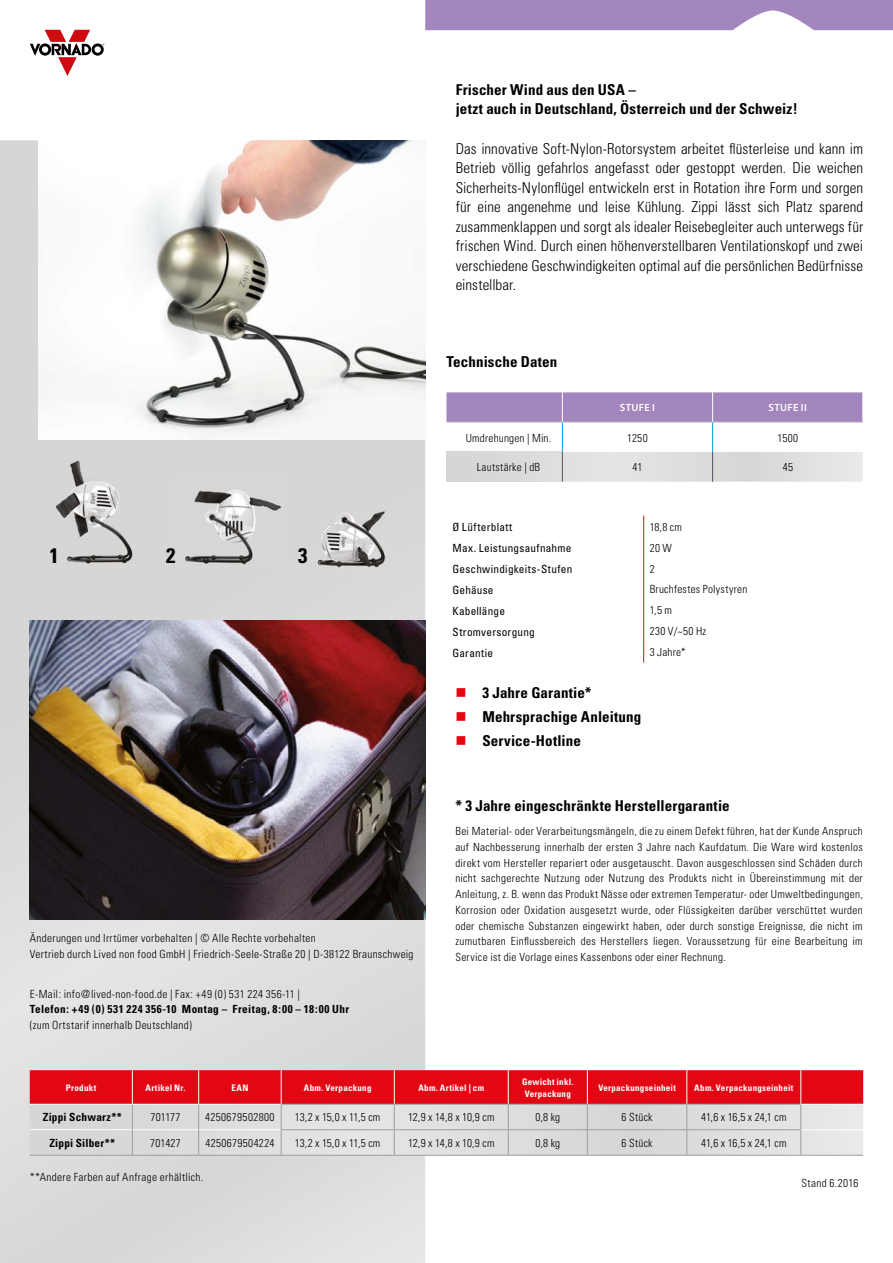
<style>
.page{position:relative;width:893px;height:1263px;background:#fff}
.page>*{position:absolute;margin:0;border:0;box-sizing:border-box;transform-origin:0 0}
.t1{font:700 condensed 21px "Univers";color:#010101}
.t2{font:300 condensed 15px/19.5px "Univers";letter-spacing:.005em;color:#010101;text-align:justify}
.t3{font:700 condensed 15px/19.5px "Univers";letter-spacing:.01em;color:#010101}
.t4{font:300 condensed 11.25px/15.8px "Univers";letter-spacing:.025em;color:#010101}
.t5{font:condensed 11.25px "Univers";letter-spacing:.02em;color:#010101}
.t6{font:700 condensed 11.25px "Univers";letter-spacing:.025em;color:#010101}
.t7{font:600 10.5px "Myriad Pro";letter-spacing:.035em;color:#fff}
.t8{font:700 condensed 9px/11.6px "Univers";letter-spacing:.025em;color:#fff;text-align:center}
.s1{color:#e30613}
</style>
<div class="page">
<svg style="left:0;top:140px;width:425px;height:1123px;background:#dadada"></svg>
<svg style="left:30px;top:1070px;width:833px;height:85px;background:#df888d"></svg>
<hr style="left:281px;top:1104px;width:113px;height:1px;background:#9c9ea2">
<hr style="left:394px;top:1104px;width:114px;height:1px;background:#9c9ea2">
<hr style="left:508px;top:1104px;width:79px;height:1px;background:#9c9ea2">
<hr style="left:587px;top:1104px;width:100px;height:1px;background:#9c9ea2">
<hr style="left:687px;top:1104px;width:113px;height:1px;background:#9c9ea2">
<hr style="left:281px;top:1129px;width:113px;height:1px;background:#9c9ea2">
<hr style="left:394px;top:1129px;width:114px;height:1px;background:#9c9ea2">
<hr style="left:508px;top:1129px;width:79px;height:1px;background:#9c9ea2">
<hr style="left:587px;top:1129px;width:100px;height:1px;background:#9c9ea2">
<hr style="left:687px;top:1129px;width:113px;height:1px;background:#9c9ea2">
<hr style="left:30px;top:1155px;width:102px;height:1px;background:#9c9ea2">
<hr style="left:132px;top:1155px;width:67px;height:1px;background:#9c9ea2">
<hr style="left:199px;top:1155px;width:82px;height:1px;background:#9c9ea2">
<hr style="left:281px;top:1155px;width:113px;height:1px;background:#9c9ea2">
<hr style="left:394px;top:1155px;width:114px;height:1px;background:#9c9ea2">
<hr style="left:508px;top:1155px;width:79px;height:1px;background:#9c9ea2">
<hr style="left:587px;top:1155px;width:100px;height:1px;background:#9c9ea2">
<hr style="left:687px;top:1155px;width:114px;height:1px;background:#9c9ea2">
<hr style="left:801px;top:1155px;width:62px;height:1px;background:#9c9ea2">
<svg style="left:643px;top:516px;width:1px;height:146px"></svg>
<svg style="left:30px;top:30px;width:74px;height:46px"></svg>
<img style="left:30px;top:620px;width:395px;height:299px">
<img style="left:38px;top:140px;width:387px;height:300px">
<svg style="left:446px;top:392px;width:416px;height:30px;background:#a488be"></svg>
<div style="left:446px;top:452px;width:116px;height:30px;background:#d9d9d9"></div>
<svg style="left:563px;top:452px;width:300px;height:30px;background:#dfdfdf"></svg>
<hr style="left:562px;top:392px;width:1px;height:30px;background:#fff">
<hr style="left:712px;top:392px;width:1px;height:30px;background:#fff">
<hr style="left:446px;top:422px;width:116px;height:1px;background:#c7c7ca">
<hr style="left:562px;top:422px;width:151px;height:1px;background:#c7c7ca">
<hr style="left:713px;top:422px;width:150px;height:1px;background:#c7c7ca">
<hr style="left:562px;top:452px;width:1px;height:30px;background:#505762">
<hr style="left:712px;top:452px;width:1px;height:30px;background:#505762">
<hr style="left:562px;top:422px;width:1px;height:30px;background:#009fe3">
<hr style="left:712px;top:422px;width:1px;height:30px;background:#009fe3">
<svg style="left:425px;top:0;width:468px;height:30px;background:#a98ec1"></svg>
<img style="left:49px;top:455px;width:94px;height:112px">
<img style="left:175px;top:479px;width:109px;height:88px">
<img style="left:311px;top:504px;width:77px;height:66px">
<h2 class="t3" style="left:456px;top:80px;width:344px">Frischer Wind aus den USA –<br>jetzt auch in Deutschland, Österreich und der Schweiz!</h2>
<p class="t2" style="left:456px;top:138px;width:409px">Das innovative Soft-Nylon-Rotorsystem arbeitet flüsterleise und kann im Betrieb völlig gefahrlos angefasst oder gestoppt werden. Die weichen Sicherheits-Nylonflügel entwickeln erst in Rotation ihre Form und sorgen für eine angenehme und leise Kühlung. Zippi lässt sich Platz sparend zusammenklappen und sorgt als idealer Reisebegleiter auch unterwegs für frischen Wind. Durch einen höhenverstellbaren Ventilationskopf und zwei verschiedene Geschwindigkeiten optimal auf die persönlichen Bedürfnisse einstellbar.</p>
<h2 class="t3" style="left:446px;top:352px;width:112px">Technische Daten</h2>
<p class="t7" style="left:620px;top:401px;width:37px">STUFE I</p>
<p class="t7" style="left:768px;top:401px;width:40px">STUFE II</p>
<h1 class="t1" style="left:50px;top:542px;width:11px">1</h1>
<h1 class="t1" style="left:166px;top:542px;width:11px">2</h1>
<h1 class="t1" style="left:298px;top:542px;width:11px">3</h1>
<p class="t4" style="left:30px;top:930px;width:385px">Änderungen und Irrtümer vorbehalten | © Alle Rechte vorbehalten<br>Vertrieb durch Lived non food GmbH | Friedrich-Seele-Straße 20 | D-38122 Braunschweig</p>
<p class="t4" style="left:30px;top:986px;width:272px">E-Mail: info@lived-non-food.de | Fax: +49 (0) 531 224 356-11 |</p>
<p class="t6" style="left:30px;top:1002px;width:321px">Telefon: +49 (0) 531 224 356-10 Montag – Freitag, 8:00 – 18:00 Uhr</p>
<p class="t4" style="left:30px;top:1017px;width:164px">(zum Ortstarif innerhalb Deutschland)</p>
<p class="t4" style="left:466px;top:430px;width:87px">Umdrehungen | Min.</p>
<p class="t4" style="left:627px;top:430px;width:22px">1250</p>
<p class="t4" style="left:778px;top:430px;width:22px">1500</p>
<p class="t4" style="left:477px;top:459px;width:65px">Lautstärke | dB</p>
<p class="t4" style="left:633px;top:459px;width:11px">41</p>
<p class="t4" style="left:783px;top:459px;width:12px">45</p>
<p class="t5" style="left:452px;top:519px;width:61px">Ø Lüfterblatt</p>
<p class="t4" style="left:650px;top:519px;width:34px">18,8 cm</p>
<p class="t5" style="left:452px;top:540px;width:120px">Max. Leistungsaufnahme</p>
<p class="t4" style="left:650px;top:540px;width:24px">20 W</p>
<p class="t5" style="left:452px;top:561px;width:121px">Geschwindigkeits-Stufen</p>
<p class="t4" style="left:650px;top:561px;width:6px">2</p>
<p class="t5" style="left:452px;top:582px;width:43px">Gehäuse</p>
<p class="t4" style="left:650px;top:582px;width:99px">Bruchfestes Polystyren</p>
<p class="t5" style="left:452px;top:603px;width:54px">Kabellänge</p>
<p class="t4" style="left:650px;top:603px;width:24px">1,5 m</p>
<p class="t5" style="left:452px;top:624px;width:84px">Stromversorgung</p>
<p class="t4" style="left:650px;top:624px;width:58px">230 V/~50 Hz</p>
<p class="t5" style="left:452px;top:645px;width:42px">Garantie</p>
<p class="t4" style="left:650px;top:645px;width:38px">3 Jahre*</p>
<h2 class="t3" style="left:455px;top:683px;width:138px"><span class="s1">■</span> 3 Jahre Garantie*</h2>
<h2 class="t3" style="left:455px;top:707px;width:188px"><span class="s1">■</span> Mehrsprachige Anleitung</h2>
<h2 class="t3" style="left:455px;top:731px;width:127px"><span class="s1">■</span> Service-Hotline</h2>
<h2 class="t3" style="left:455px;top:796px;width:276px">* 3 Jahre eingeschränkte Herstellergarantie</h2>
<p class="t4" style="left:455px;top:823px;width:409px;text-align:justify">Bei Material- oder Verarbeitungsmängeln, die zu einem Defekt führen, hat der Kunde Anspruch auf Nachbesserung innerhalb der ersten 3 Jahre nach Kaufdatum. Die Ware wird kostenlos direkt vom Hersteller repariert oder ausgetauscht. Davon ausgeschlossen sind Schäden durch nicht sachgerechte Nutzung oder Nutzung des Produkts nicht in Übereinstimmung mit der Anleitung, z. B. wenn das Produkt Nässe oder extremen Temperatur- oder Umweltbedingungen, Korrosion oder Oxidation ausgesetzt wurde, oder Flüssigkeiten darüber verschüttet wurden oder chemische Substanzen eingewirkt haben, oder durch sonstige Ereignisse, die nicht im zumutbaren Einflussbereich des Herstellers liegen. Voraussetzung für eine Bearbeitung im Service ist die Vorlage eines Kassenbons oder einer Rechnung.</p>
<p class="t8" style="left:66px;top:1082px;width:32px">Produkt</p>
<p class="t8" style="left:145px;top:1082px;width:42px">Artikel Nr.</p>
<p class="t8" style="left:231px;top:1082px;width:18px">EAN</p>
<p class="t8" style="left:304px;top:1082px;width:69px">Abm. Verpackung</p>
<p class="t8" style="left:418px;top:1082px;width:67px">Abm. Artikel | cm</p>
<p class="t8" style="left:522px;top:1076px;width:53px">Gewicht inkl.<br>Verpackung</p>
<p class="t8" style="left:598px;top:1082px;width:79px">Verpackungseinheit</p>
<p class="t8" style="left:694px;top:1082px;width:101px">Abm. Verpackungseinheit</p>
<p class="t6" style="left:43px;top:1110px;width:81px">Zippi Schwarz**</p>
<p class="t4" style="left:150px;top:1109px;width:32px">701177</p>
<p class="t4" style="left:205px;top:1109px;width:71px">4250679502800</p>
<p class="t4" style="left:295px;top:1109px;width:87px">13,2 x 15,0 x 11,5 cm</p>
<p class="t4" style="left:408px;top:1109px;width:88px">12,9 x 14,8 x 10,9 cm</p>
<p class="t4" style="left:535px;top:1109px;width:26px">0,8 kg</p>
<p class="t4" style="left:622px;top:1109px;width:32px">6 Stück</p>
<p class="t4" style="left:701px;top:1109px;width:87px">41,6 x 16,5 x 24,1 cm</p>
<p class="t6" style="left:49px;top:1136px;width:67px">Zippi Silber**</p>
<p class="t4" style="left:150px;top:1135px;width:32px">701427</p>
<p class="t4" style="left:206px;top:1135px;width:70px">4250679504224</p>
<p class="t4" style="left:295px;top:1135px;width:87px">13,2 x 15,0 x 11,5 cm</p>
<p class="t4" style="left:408px;top:1135px;width:88px">12,9 x 14,8 x 10,9 cm</p>
<p class="t4" style="left:535px;top:1135px;width:26px">0,8 kg</p>
<p class="t4" style="left:622px;top:1135px;width:32px">6 Stück</p>
<p class="t4" style="left:701px;top:1135px;width:87px">41,6 x 16,5 x 24,1 cm</p>
<p class="t4" style="left:30px;top:1169px;width:175px">**Andere Farben auf Anfrage erhältlich.</p>
<p class="t4" style="left:801px;top:1175px;width:58px">Stand 6.2016</p>
</div>
